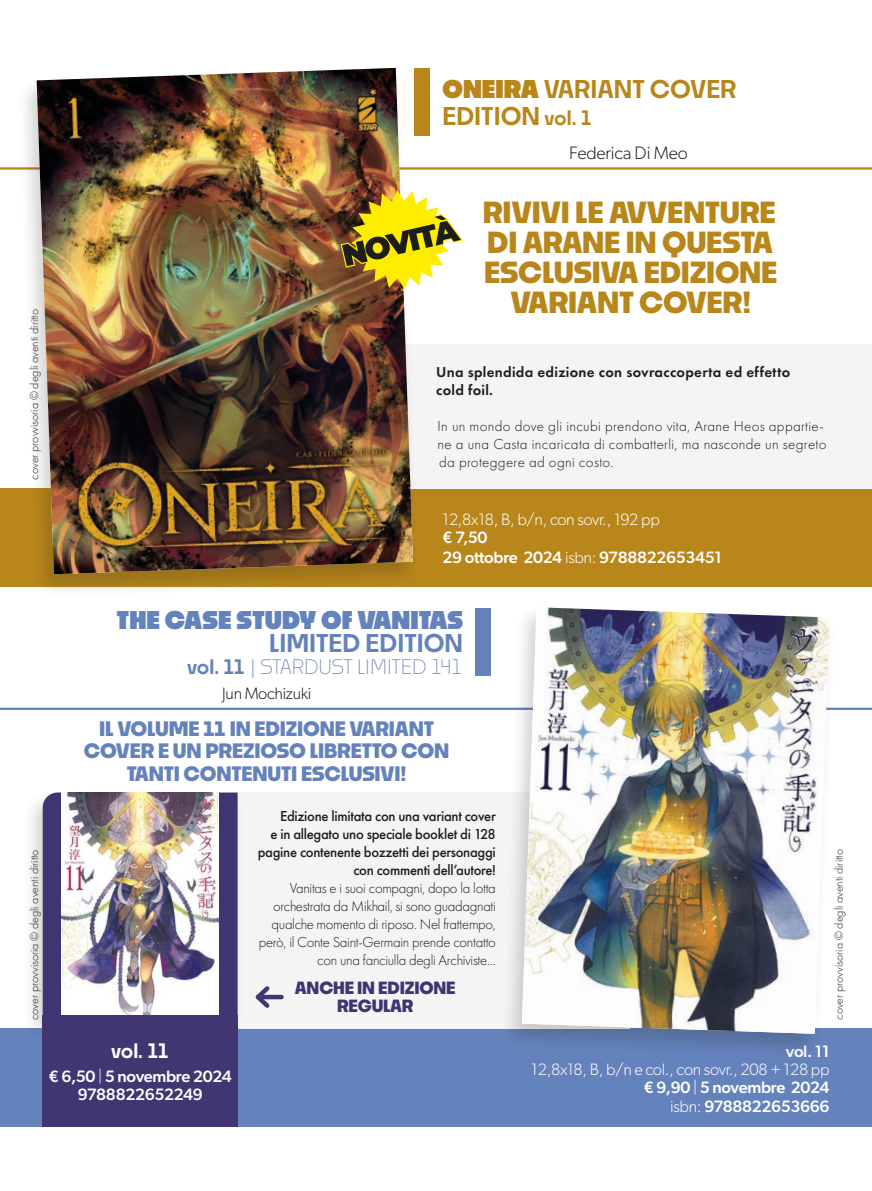
<style>
.page{position:relative;width:872px;height:1191px;background:#fff}
.page>*{position:absolute;margin:0;border:0;box-sizing:border-box;transform-origin:0 0}
.t1{font:700 28.5px/30px "Noka";letter-spacing:-.01em;color:#b8861a;text-align:center}
.t2{font:900 24px/22.5px "Noka";color:#6482bb;text-align:right}
.t3{font:600 24px/27px "Noka";color:#b8861a}
.t4{font:700 19.5px/22.5px "Noka";letter-spacing:-.01em;color:#6482bb;text-align:center}
.t5{font:300 19.5px "Noka";color:#6482bb}
.t6{font:600 19.5px "Noka";color:#fff}
.t7{font:300 18px "Gibson";letter-spacing:-.01em;color:#1d1d1b}
.t8{font:500 16.5px/19.5px "Gibson";letter-spacing:-.02em;color:#fff;text-align:right}
.t9{font:300 16.5px/18px "Gibson";letter-spacing:-.02em;color:#fff}
.t10{font:700 16.5px/18px "Noka";letter-spacing:-.01em;color:#3f3671;text-align:center}
.t11{font:300 16.5px "Gibson";letter-spacing:-.02em;color:#1d1d1b}
.t12{font:300 15px/18px "Futura PT";letter-spacing:-.02em;color:#1d1d1b;text-align:right}
.t13{font:300 15px/18px "Futura PT";letter-spacing:.02em;color:#1d1d1b}
.t14{font:500 15px/18px "Futura PT";letter-spacing:-.02em;color:#1d1d1b;text-align:right}
.t15{font:600 15px/18px "Futura PT";letter-spacing:.02em;color:#1d1d1b}
.t16{font:300 12px "Futura PT";color:#1d1d1b}
.s1{font-weight:900}
.s2{font-size:19.5px}
.s3{font-weight:500}
.s4{font-weight:300}
.s5{font-weight:600}
</style>
<div class="page">
<hr style="left:0;top:707px;width:872px;height:3px;background:#6482bb">
<div style="left:0;top:1028px;width:872px;height:99px;background:#6482bb"></div>
<div style="left:476px;top:608px;width:15px;height:68px;background:#6482bb"></div>
<div style="left:0;top:488px;width:872px;height:99px;background:#b8861a"></div>
<hr style="left:0;top:167px;width:872px;height:3px;background:#b8861a">
<div style="left:415px;top:68px;width:15px;height:67px;background:#b8861a"></div>
<div style="left:338px;top:344px;width:534px;height:144px;background:#f4f4f4"></div>
<div style="left:16px;top:65px;width:404px;height:534px;background:#1d1d1b;opacity:.2"></div>
<img style="left:37px;top:68px;width:376px;height:506px">
<div style="left:238px;top:792px;width:391px;height:236px;background:#f4f4f4"></div>
<div style="left:22px;top:789px;width:224px;height:251px;background:#1d1d1b;opacity:.2"></div>
<svg style="left:43px;top:792px;width:195px;height:223px;background:#4b437a"></svg>
<img style="left:62px;top:792px;width:156px;height:223px">
<div style="left:43px;top:1015px;width:195px;height:112px;background:#413671"></div>
<div style="left:258px;top:994px;width:23px;height:5px;background:#3f3671"></div>
<svg style="left:255px;top:986px;width:18px;height:22px"></svg>
<div style="left:502px;top:604px;width:334px;height:454px;background:#1d1d1b;opacity:.2"></div>
<img style="left:522px;top:607px;width:307px;height:426px">
<svg style="left:340px;top:190px;width:123px;height:99px"></svg>
<p class="t16" style="left:27px;top:480px;width:172px;rotate:-90deg">cover provvisoria © degli aventi diritto</p>
<p class="t3" style="left:442px;top:75px;width:295px"><span class="s1">ONEIRA</span> VARIANT COVER<br>EDITION <span class="s2">vol. 1</span></p>
<p class="t7" style="left:569px;top:142px;width:120px">Federica Di Meo</p>
<p class="t1" style="left:483px;top:196px;width:296px">RIVIVI LE AVVENTURE<br>DI ARANE IN QUESTA<br>ESCLUSIVA EDIZIONE<br>VARIANT COVER!</p>
<p class="t15" style="left:436px;top:363px;width:356px">Una splendida edizione con sovraccoperta ed effetto cold foil.</p>
<p class="t13" style="left:437px;top:417px;width:390px">In un mondo dove gli incubi prendono vita, Arane Heos appartie&shy;ne a una Casta incaricata di combatterli, ma nasconde un segreto da proteggere ad ogni costo.</p>
<p class="t9" style="left:442px;top:510px;width:219px">12,8x18, B, b/n, con sovr., 192 pp <span class="s3">€ 7,50</span></p>
<p class="t8" style="left:442px;top:547px;width:281px">29 ottobre 2024 <span class="s4">isbn:</span> 9788822653451</p>
<p class="t2" style="left:117px;top:608px;width:348px">THE CASE STUDY OF VANITAS<br><span class="s5">LIMITED EDITION</span></p>
<p class="t5" style="left:187px;top:655px;width:277px"><span class="s5">vol. 11</span> | STARDUST LIMITED 141</p>
<p class="t11" style="left:222px;top:683px;width:91px">Jun Mochizuki</p>
<p class="t4" style="left:84px;top:717px;width:367px">IL VOLUME 11 IN EDIZIONE VARIANT<br>COVER E UN PREZIOSO LIBRETTO CON<br>TANTI CONTENUTI ESCLUSIVI!</p>
<p class="t14" style="left:258px;top:807px;width:240px">Edizione limitata con una variant cover<br>e in allegato uno speciale booklet di 128 pagine contenente bozzetti dei personaggi con commenti dell’autore!</p>
<p class="t12" style="left:259px;top:879px;width:238px">Vanitas e i suoi compagni, dopo la lotta orchestrata da Mikhail, si sono guadagnati qualche momento di riposo. Nel frattempo, però, il Conte Saint-Germain prende contatto con una fanciulla degli Archiviste…</p>
<p class="t10" style="left:295px;top:978px;width:162px">ANCHE IN EDIZIONE<br>REGULAR</p>
<p class="t16" style="left:27px;top:1020px;width:172px;rotate:-90deg">cover provvisoria © degli aventi diritto</p>
<p class="t16" style="left:832px;top:1019px;width:172px;rotate:-90deg">cover provvisoria © degli aventi diritto</p>
<p class="t6" style="left:111px;top:1038px;width:60px">vol. 11</p>
<p class="t8" style="left:49px;top:1066px;width:185px;line-height:18px;text-align:center">€ 6,50 <span class="s4">|</span> 5 novembre 2024<br>9788822652249</p>
<p class="t8" style="left:785px;top:1041px;width:45px">vol. 11</p>
<p class="t9" style="left:531px;top:1059px;width:300px">12,8x18, B, b/n e col., con sovr., 208 + 128 pp</p>
<p class="t8" style="left:644px;top:1077px;width:187px">€ 9,90 <span class="s4">|</span> 5 novembre 2024 <span class="s4">isbn:</span> 9788822653666</p>
</div>
